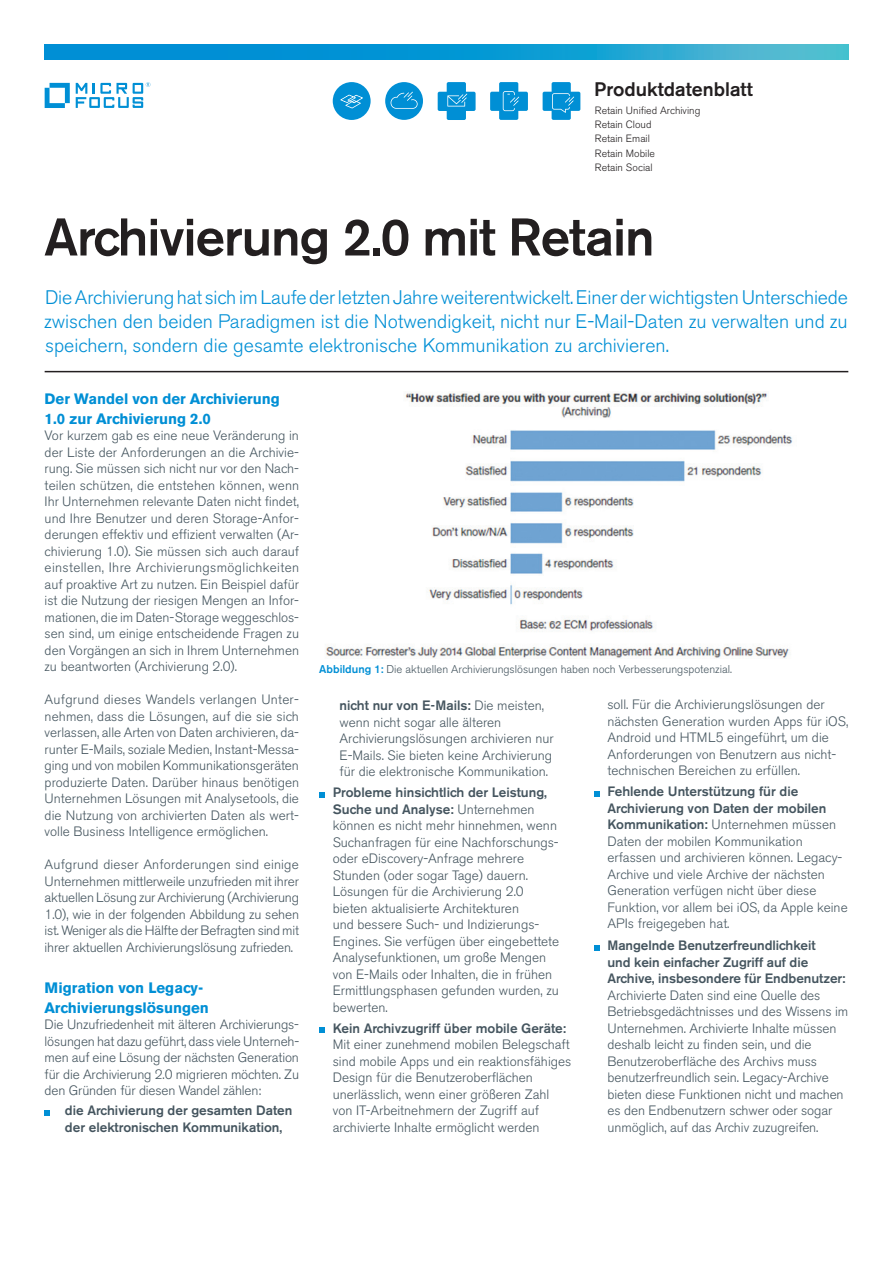
<style>
.page{position:relative;width:893px;height:1263px;background:#fff}
.page>*{position:absolute;margin:0;border:0;box-sizing:border-box;transform-origin:0 0}
.t1{font:500 52.5px "Akzidenz Grotesk BE";letter-spacing:-.02em;color:#231f20}
.t2{font:300 19.5px/24px "Akzidenz Grotesk BE";color:#008fd5;text-align:justify}
.t3{font:500 19.5px "Akzidenz Grotesk BE";color:#231f20}
.t4{font:700 15px/19.5px "Akzidenz Grotesk BE";color:#008fd5}
.t5{font:300 13.5px/16.5px "Akzidenz Grotesk BE";color:#45555f}
.t6{font:500 13.5px/16.5px "Akzidenz Grotesk BE";letter-spacing:-.005em;color:#45555f}
.t7{font:300 11.25px "Akzidenz Grotesk BE";color:#45555f}
.t8{font:300 10.5px/14.2px "Akzidenz Grotesk BE";color:#231f20}
.s1{font-weight:500;color:#008fd5}
.s2{font-weight:500}
</style>
<div class="page">
<hr style="left:45px;top:371px;width:803px;height:1px;background:#231f20">
<svg style="left:45px;top:1110px;width:5px;height:5px"></svg>
<svg style="left:319px;top:792px;width:5px;height:5px"></svg>
<svg style="left:319px;top:1027px;width:5px;height:6px"></svg>
<svg style="left:594px;top:791px;width:5px;height:5px"></svg>
<svg style="left:594px;top:945px;width:5px;height:5px"></svg>
<svg style="left:45px;top:45px;width:803px;height:14px;background:#149dd3"></svg>
<svg style="left:45px;top:83px;width:25px;height:25px"></svg>
<svg style="left:76px;top:82px;width:74px;height:26px"></svg>
<img style="left:325px;top:392px;width:468px;height:266px">
<svg style="left:333px;top:82px;width:38px;height:38px"></svg>
<svg style="left:385px;top:82px;width:38px;height:38px"></svg>
<svg style="left:438px;top:82px;width:38px;height:38px"></svg>
<svg style="left:490px;top:82px;width:38px;height:38px"></svg>
<svg style="left:543px;top:82px;width:37px;height:38px"></svg>
<h2 class="t3" style="left:594px;top:77px;width:160px">Produktdatenblatt</h2>
<p class="t8" style="left:595px;top:103px;width:107px">Retain Unified Archiving<br>Retain Cloud<br>Retain Email<br>Retain Mobile<br>Retain Social</p>
<h1 class="t1" style="left:44px;top:205px;width:612px">Archivierung 2.0 mit Retain</h1>
<p class="t2" style="left:44px;top:285px;width:805px">Die Archivierung hat sich im Laufe der letzten Jahre weiterentwickelt. Einer der wichtigsten Unterschiede zwischen den beiden Paradigmen ist die Notwendigkeit, nicht nur E-Mail-Daten zu verwalten und zu speichern, sondern die gesamte elektronische Kommunikation zu archivieren.</p>
<p class="t4" style="left:45px;top:390px;width:237px">Der Wandel von der Archivierung<br>1.0 zur Archivierung 2.0</p>
<p class="t5" style="left:45px;top:428px;width:256px;text-align:justify">Vor kurzem gab es eine neue Veränderung in der Liste der Anforderungen an die Archivie&shy;rung. Sie müssen sich nicht nur vor den Nach&shy;teilen schützen, die entstehen können, wenn Ihr Unternehmen relevante Daten nicht findet, und Ihre Benutzer und deren Storage-Anfor&shy;derungen effektiv und effizient verwalten (Ar&shy;chivierung 1.0). Sie müssen sich auch darauf einstellen, Ihre Archivierungsmöglichkeiten auf proaktive Art zu nutzen. Ein Beispiel dafür ist die Nutzung der riesigen Mengen an Infor&shy;mationen, die im Daten-Storage weggeschlos&shy;sen sind, um einige entscheidende Fragen zu den Vorgängen an sich in Ihrem Unternehmen zu beantworten (Archivierung 2.0).</p>
<p class="t5" style="left:45px;top:692px;width:256px;text-align:justify">Aufgrund dieses Wandels verlangen Unter&shy;nehmen, dass die Lösungen, auf die sie sich verlassen, alle Arten von Daten archivieren, da&shy;runter E-Mails, soziale Medien, Instant-Messa&shy;ging und von mobilen Kommunikationsgeräten produzierte Daten. Darüber hinaus benötigen Unternehmen Lösungen mit Analysetools, die die Nutzung von archivierten Daten als wert&shy;volle Business Intelligence ermöglichen.</p>
<p class="t5" style="left:45px;top:857px;width:256px;text-align:justify">Aufgrund dieser Anforderungen sind einige Unternehmen mittlerweile unzufrieden mit ihrer aktuellen Lösung zur Archivierung (Archivierung 1.0), wie in der folgenden Abbildung zu sehen ist. Weniger als die Hälfte der Befragten sind mit ihrer aktuellen Archivierungslösung zufrieden.</p>
<p class="t4" style="left:45px;top:978px;width:166px">Migration von Legacy-<br>Archivierungslösungen</p>
<p class="t5" style="left:45px;top:1016px;width:256px;text-align:justify">Die Unzufriedenheit mit älteren Archivierungs&shy;lösungen hat dazu geführt, dass viele Unterneh&shy;men auf eine Lösung der nächsten Generation für die Archivierung 2.0 migrieren möchten. Zu den Gründen für diesen Wandel zählen:</p>
<p class="t6" style="left:65px;top:1102px;width:229px">die Archivierung der gesamten Daten der elektronischen Kommunikation,</p>
<p class="t7" style="left:319px;top:663px;width:414px"><span class="s1">Abbildung 1:</span> Die aktuellen Archivierungslösungen haben noch Verbesserungspotenzial.</p>
<p class="t5" style="left:607px;top:697px;width:242px">soll. Für die Archivierungslösungen der nächsten Generation wurden Apps für iOS, Android und HTML5 eingeführt, um die Anforderungen von Benutzern aus nicht&shy;technischen Bereichen zu erfüllen.</p>
<p class="t5" style="left:607px;top:784px;width:242px"><span class="s2">Fehlende Unterstützung für die Archivierung von Daten der mobilen Kommunikation:</span> Unternehmen müssen Daten der mobilen Kommunikation erfassen und archivieren können. Legacy-Archive und viele Archive der nächsten Generation verfügen nicht über diese Funktion, vor allem bei iOS, da Apple keine APIs freigegeben hat.</p>
<p class="t6" style="left:607px;top:937px;width:240px">Mangelnde Benutzerfreundlichkeit<br>und kein einfacher Zugriff auf die<br>Archive, insbesondere für Endbenutzer:</p>
<p class="t5" style="left:607px;top:987px;width:242px">Archivierte Daten sind eine Quelle des Betriebsgedächtnisses und des Wissens im Unternehmen. Archivierte Inhalte müssen deshalb leicht zu finden sein, und die Benutzeroberfläche des Archivs muss benutzerfreundlich sein. Legacy-Archive bieten diese Funktionen nicht und machen es den Endbenutzern schwer oder sogar unmöglich, auf das Archiv zuzugreifen.</p>
<p class="t5" style="left:340px;top:697px;width:216px"><span class="s2">nicht nur von E-Mails:</span> Die meisten, wenn nicht sogar alle älteren Archivierungslösungen archivieren nur E-Mails. Sie bieten keine Archivierung für die elektronische Kommunikation.</p>
<p class="t5" style="left:333px;top:784px;width:228px"><span class="s2">Probleme hinsichtlich der Leistung, Suche und Analyse:</span> Unternehmen können es nicht mehr hinnehmen, wenn Suchanfragen für eine Nachforschungs&shy;oder eDiscovery-Anfrage mehrere Stunden (oder sogar Tage) dauern.<br>Lösungen für die Archivierung 2.0 bieten aktualisierte Architekturen<br>und bessere Such- und Indizierungs-Engines. Sie verfügen über eingebettete Analysefunktionen, um große Mengen von E-Mails oder Inhalten, die in frühen Ermittlungsphasen gefunden wurden, zu bewerten.</p>
<p class="t6" style="left:333px;top:1019px;width:235px">Kein Archivzugriff über mobile Geräte:</p>
<p class="t5" style="left:333px;top:1036px;width:240px">Mit einer zunehmend mobilen Belegschaft sind mobile Apps und ein reaktionsfähiges Design für die Benutzeroberflächen unerlässlich, wenn einer größeren Zahl von IT-Arbeitnehmern der Zugriff auf archivierte Inhalte ermöglicht werden</p>
</div>
